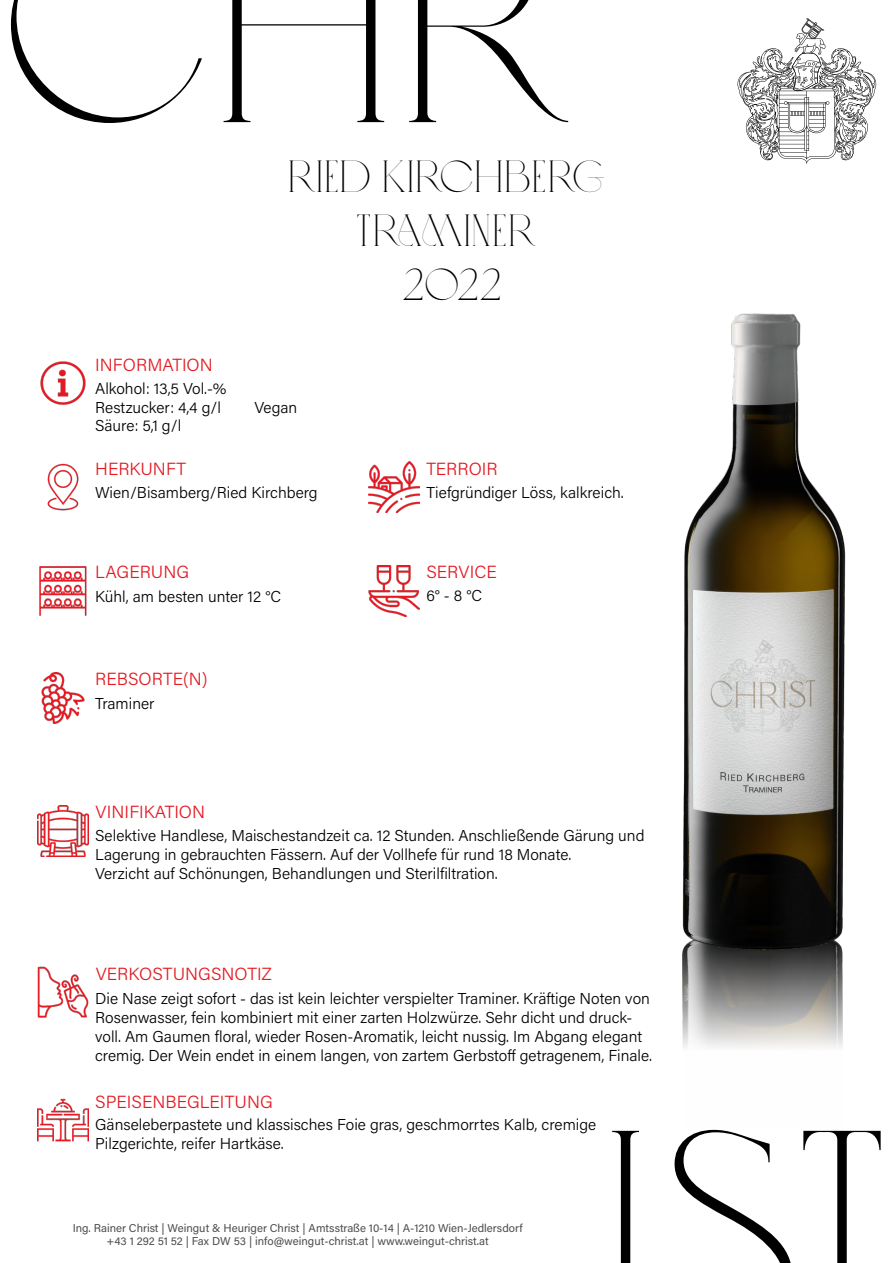
<style>
.page{position:relative;width:893px;height:1263px;background:#fff}
.page>*{position:absolute;margin:0;border:0;box-sizing:border-box;transform-origin:0 0}
.t1{font:278.25px "Love";color:#000}
.t2{font:45px "Love";color:#000}
.t3{font:300 17.55px "Acumin Pro";color:#e41a23}
.t4{font:300 15.75px/18.9px "Acumin Pro";color:#000}
.t5{font:11.4px "Acumin Pro";color:#4d4d4d}
</style>
<div class="page">
<svg style="left:737px;top:18px;width:140px;height:146px"></svg>
<img style="left:682px;top:973px;width:161px;height:74px">
<img style="left:682px;top:313px;width:164px;height:660px">
<img style="left:40px;top:361px;width:46px;height:44px">
<img style="left:369px;top:462px;width:51px;height:50px">
<img style="left:47px;top:463px;width:32px;height:48px">
<img style="left:39px;top:566px;width:48px;height:50px">
<img style="left:369px;top:565px;width:51px;height:51px">
<img style="left:38px;top:967px;width:50px;height:51px">
<img style="left:38px;top:805px;width:50px;height:51px">
<img style="left:38px;top:1098px;width:50px;height:44px">
<img style="left:41px;top:672px;width:44px;height:51px">
<p class="t1" style="left:0;top:-118px;width:865px">CHRIST</p>
<p class="t3" style="left:95px;top:353px;width:119px">INFORMATION</p>
<p class="t4" style="left:95px;top:378px;width:133px">Alkohol: 13,5 Vol.-%</p>
<p class="t4" style="left:95px;top:397px;width:127px">Restzucker: 4,4 g/l</p>
<p class="t4" style="left:95px;top:416px;width:88px">Säure: 5,1 g/l</p>
<p class="t2" style="left:287px;top:153px;width:320px">RIED KIRCHBERG</p>
<p class="t2" style="left:356px;top:207px;width:183px">TRAMINER</p>
<p class="t2" style="left:402px;top:261px;width:101px">2022</p>
<p class="t4" style="left:254px;top:397px;width:44px">Vegan</p>
<p class="t3" style="left:95px;top:457px;width:93px">HERKUNFT</p>
<p class="t3" style="left:426px;top:456px;width:73px">TERROIR</p>
<p class="t4" style="left:95px;top:482px;width:224px">Wien/Bisamberg/Ried Kirchberg</p>
<p class="t4" style="left:427px;top:482px;width:199px">Tiefgründiger Löss, kalkreich.</p>
<p class="t3" style="left:95px;top:560px;width:96px">LAGERUNG</p>
<p class="t3" style="left:426px;top:560px;width:72px">SERVICE</p>
<p class="t4" style="left:95px;top:586px;width:187px">Kühl, am besten unter 12 °C</p>
<p class="t3" style="left:95px;top:667px;width:114px">REBSORTE(N)</p>
<p class="t4" style="left:95px;top:693px;width:61px">Traminer</p>
<p class="t3" style="left:96px;top:800px;width:111px">VINIFIKATION</p>
<p class="t4" style="left:426px;top:586px;width:57px">6° - 8 °C</p>
<p class="t4" style="left:95px;top:826px;width:551px">Selektive Handlese, Maischestandzeit ca. 12 Stunden. Anschließende Gärung und<br>Lagerung in gebrauchten Fässern. Auf der Vollhefe für rund 18 Monate.</p>
<p class="t4" style="left:95px;top:863px;width:404px">Verzicht auf Schönungen, Behandlungen und Sterilfiltration.</p>
<p class="t3" style="left:96px;top:962px;width:178px">VERKOSTUNGSNOTIZ</p>
<p class="t4" style="left:95px;top:988px;width:558px">Die Nase zeigt sofort - das ist kein leichter verspielter Traminer. Kräftige Noten von Rosenwasser, fein kombiniert mit einer zarten Holzwürze. Sehr dicht und druck&shy;voll. Am Gaumen floral, wieder Rosen-Aromatik, leicht nussig. Im Abgang elegant cremig. Der Wein endet in einem langen, von zartem Gerbstoff getragenem, Finale.</p>
<p class="t3" style="left:95px;top:1089px;width:179px">SPEISENBEGLEITUNG</p>
<p class="t4" style="left:95px;top:1115px;width:503px">Gänseleberpastete und klassisches Foie gras, geschmorrtes Kalb, cremige<br>Pilzgerichte, reifer Hartkäse.</p>
<p class="t1" style="left:28px;top:1085px;width:865px">CHRIST</p>
<p class="t5" style="left:73px;top:1219px;width:451px">Ing. Rainer Christ | Weingut &amp; Heuriger Christ | Amtsstraße 10-14 | A-1210 Wien-Jedlersdorf</p>
<p class="t5" style="left:106px;top:1233px;width:384px">+43 1 292 51 52 | Fax DW 53 | info@weingut-christ.at | www.weingut-christ.at</p>
</div>
